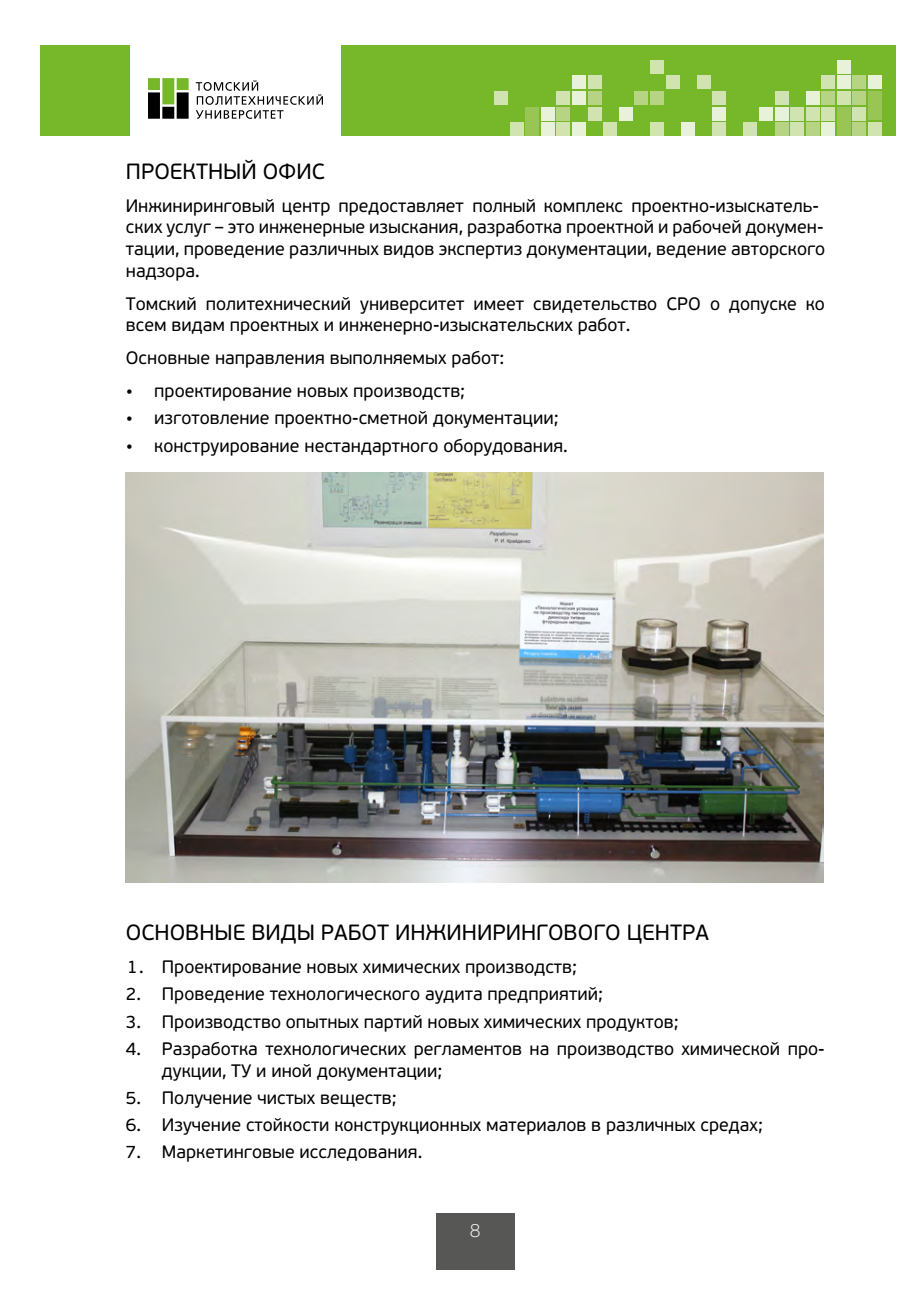
<style>
.page{position:relative;width:915px;height:1312px;background:#fff}
.page>*{position:absolute;margin:0;border:0;box-sizing:border-box;transform-origin:0 0}
.t1{font:22px "PF Beau Sans Pro";color:#000}
.t2{font:100 19.2px "PF Beau Sans Pro";color:#fff}
.t3{font:18px/21.6px "PF Beau Sans Pro";color:#000}
</style>
<div class="page">
<div style="left:436px;top:1213px;width:78px;height:56px;background:#575756"></div>
<div style="left:40px;top:45px;width:855px;height:91px;background:#76b82a"></div>
<div style="left:130px;top:45px;width:211px;height:92px;background:#fff"></div>
<svg style="left:196px;top:80px;width:127px;height:39px"></svg>
<svg style="left:148px;top:78px;width:41px;height:41px;background:#59703e"></svg>
<div style="left:526px;top:107px;width:13px;height:29px;background:#99c555"></div>
<div style="left:837px;top:107px;width:13px;height:29px;background:#99c555"></div>
<div style="left:868px;top:91px;width:13px;height:29px;background:#99c555"></div>
<div style="left:634px;top:91px;width:14px;height:13px;background:#b6d484"></div>
<div style="left:588px;top:91px;width:13px;height:13px;background:#b6d484"></div>
<div style="left:557px;top:107px;width:13px;height:13px;background:#b6d484"></div>
<div style="left:650px;top:91px;width:13px;height:13px;background:#b6d484"></div>
<div style="left:775px;top:122px;width:13px;height:14px;background:#b6d484"></div>
<div style="left:806px;top:122px;width:13px;height:14px;background:#b6d484"></div>
<div style="left:821px;top:91px;width:14px;height:13px;background:#b6d484"></div>
<div style="left:853px;top:122px;width:13px;height:14px;background:#b6d484"></div>
<div style="left:853px;top:91px;width:13px;height:13px;background:#b6d484"></div>
<div style="left:853px;top:76px;width:13px;height:13px;background:#b6d484"></div>
<div style="left:603px;top:122px;width:13px;height:14px;background:#d0e3b0"></div>
<div style="left:588px;top:76px;width:13px;height:13px;background:#d0e3b0"></div>
<div style="left:588px;top:107px;width:13px;height:13px;background:#d0e3b0"></div>
<div style="left:557px;top:122px;width:13px;height:14px;background:#d0e3b0"></div>
<div style="left:557px;top:91px;width:13px;height:13px;background:#d0e3b0"></div>
<div style="left:510px;top:122px;width:13px;height:14px;background:#d0e3b0"></div>
<div style="left:494px;top:91px;width:14px;height:13px;background:#d0e3b0"></div>
<div style="left:650px;top:122px;width:13px;height:14px;background:#d0e3b0"></div>
<div style="left:650px;top:60px;width:13px;height:13px;background:#d0e3b0"></div>
<div style="left:666px;top:76px;width:13px;height:13px;background:#d0e3b0"></div>
<div style="left:697px;top:76px;width:13px;height:13px;background:#d0e3b0"></div>
<div style="left:713px;top:122px;width:13px;height:14px;background:#d0e3b0"></div>
<div style="left:713px;top:91px;width:13px;height:13px;background:#d0e3b0"></div>
<div style="left:744px;top:122px;width:13px;height:14px;background:#d0e3b0"></div>
<div style="left:775px;top:91px;width:13px;height:13px;background:#d0e3b0"></div>
<div style="left:790px;top:122px;width:13px;height:14px;background:#d0e3b0"></div>
<div style="left:790px;top:107px;width:13px;height:13px;background:#d0e3b0"></div>
<div style="left:806px;top:107px;width:13px;height:13px;background:#d0e3b0"></div>
<div style="left:821px;top:107px;width:14px;height:13px;background:#d0e3b0"></div>
<div style="left:821px;top:76px;width:14px;height:13px;background:#d0e3b0"></div>
<div style="left:837px;top:91px;width:13px;height:13px;background:#d0e3b0"></div>
<div style="left:853px;top:107px;width:13px;height:13px;background:#d0e3b0"></div>
<div style="left:868px;top:122px;width:13px;height:14px;background:#d0e3b0"></div>
<div style="left:619px;top:107px;width:13px;height:13px;background:#e8f1da"></div>
<div style="left:572px;top:122px;width:13px;height:14px;background:#e8f1da"></div>
<div style="left:572px;top:91px;width:13px;height:13px;background:#e8f1da"></div>
<div style="left:572px;top:76px;width:13px;height:13px;background:#e8f1da"></div>
<div style="left:541px;top:122px;width:13px;height:14px;background:#e8f1da"></div>
<div style="left:541px;top:107px;width:13px;height:13px;background:#e8f1da"></div>
<div style="left:681px;top:122px;width:14px;height:14px;background:#e8f1da"></div>
<div style="left:713px;top:107px;width:13px;height:13px;background:#e8f1da"></div>
<div style="left:759px;top:107px;width:13px;height:13px;background:#e8f1da"></div>
<div style="left:775px;top:107px;width:13px;height:13px;background:#e8f1da"></div>
<div style="left:806px;top:91px;width:13px;height:13px;background:#e8f1da"></div>
<div style="left:821px;top:122px;width:14px;height:14px;background:#e8f1da"></div>
<div style="left:837px;top:76px;width:13px;height:13px;background:#e8f1da"></div>
<div style="left:837px;top:60px;width:13px;height:13px;background:#e8f1da"></div>
<div style="left:868px;top:76px;width:13px;height:13px;background:#e8f1da"></div>
<img style="left:126px;top:472px;width:697px;height:410px">
<p class="t1" style="left:126px;top:162px;width:200px">ПРОЕКТНЫЙ ОФИС</p>
<p class="t3" style="left:126px;top:196px;width:701px">Инжиниринговый центр предоставляет полный комплекс проектно-изыскатель&shy;ских услуг – это инженерные изыскания, разработка проектной и рабочей докумен&shy;тации, проведение различных видов экспертиз документации, ведение авторского надзора.</p>
<p class="t3" style="left:126px;top:294px;width:700px">Томский политехнический университет имеет свидетельство СРО о допуске ко всем видам проектных и инженерно-изыскательских работ.</p>
<p class="t3" style="left:126px;top:349px;width:380px">Основные направления выполняемых работ:</p>
<p class="t3" style="left:126px;top:382px;width:341px">• проектирование новых производств;</p>
<p class="t3" style="left:126px;top:409px;width:434px">• изготовление проектно-сметной документации;</p>
<p class="t3" style="left:126px;top:436px;width:443px">• конструирование нестандартного оборудования.</p>
<p class="t1" style="left:126px;top:923px;width:584px">ОСНОВНЫЕ ВИДЫ РАБОТ ИНЖИНИРИНГОВОГО ЦЕНТРА</p>
<p class="t3" style="left:127px;top:958px;width:451px">1. Проектирование новых химических производств;</p>
<p class="t3" style="left:126px;top:985px;width:478px">2. Проведение технологического аудита предприятий;</p>
<p class="t3" style="left:126px;top:1012px;width:554px">3. Производство опытных партий новых химических продуктов;</p>
<p class="t3" style="left:162px;top:1039px;width:664px;text-indent:-36px">4. Разработка технологических регламентов на производство химической про&shy;дукции, ТУ и иной документации;</p>
<p class="t3" style="left:126px;top:1088px;width:272px">5. Получение чистых веществ;</p>
<p class="t3" style="left:126px;top:1115px;width:638px">6. Изучение стойкости конструкционных материалов в различных средах;</p>
<p class="t3" style="left:126px;top:1143px;width:298px">7. Маркетинговые исследования.</p>
<p class="t2" style="left:470px;top:1222px;width:12px">8</p>
</div>
